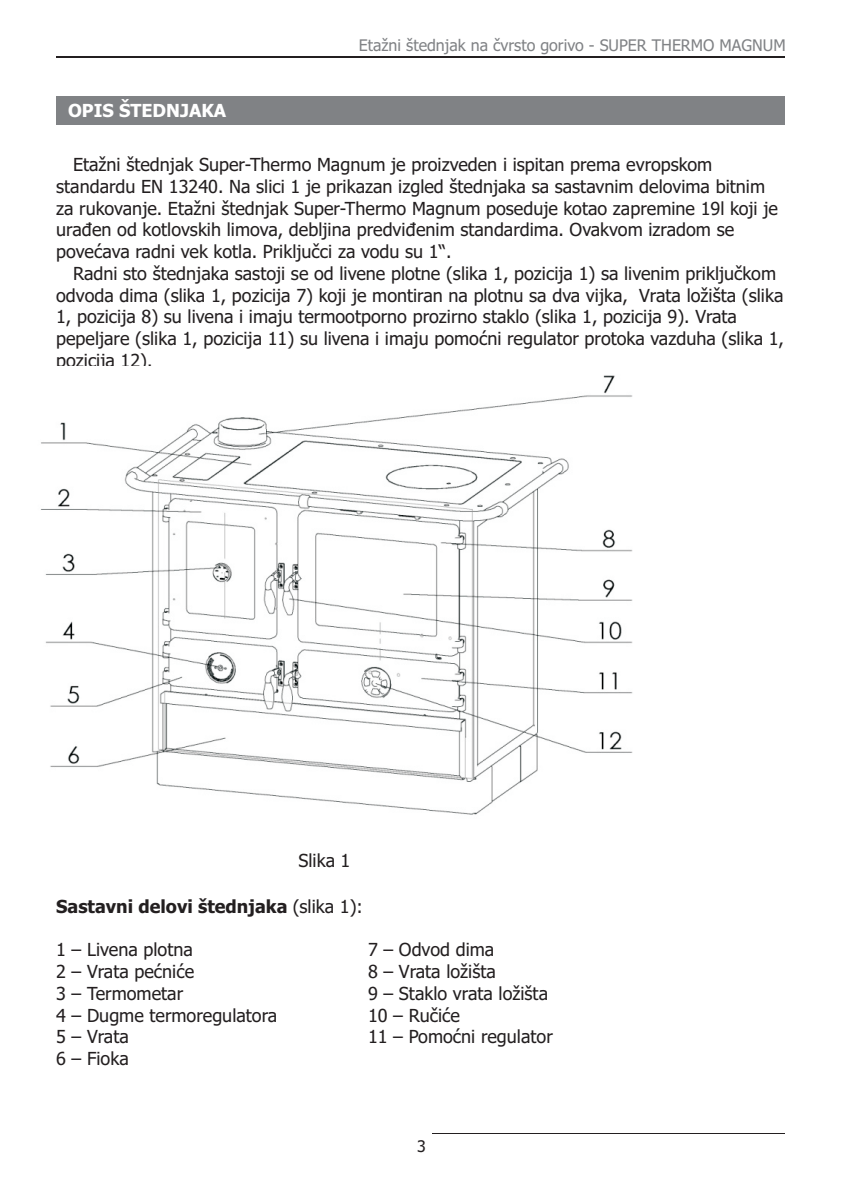
<style>
.page{position:relative;width:842px;height:1191px;background:#fff}
.page>*{position:absolute;margin:0;border:0;box-sizing:border-box;transform-origin:0 0}
.t1{font:18px/21.8px "Tahoma";color:#231f20}
.t2{font:700 18px "Tahoma";color:#231f20}
.t3{font:700 18px "Tahoma";color:#fff}
.t4{font:16px "Tahoma";color:#808285}
.t5{font:16px "Tahoma";color:#231f20}
.s1{font-weight:400}
</style>
<div class="page">
<div style="left:57px;top:96px;width:728px;height:29px;background:#808285"></div>
<hr style="left:57px;top:57px;width:728px;height:1px;background:#231f20">
<hr style="left:432px;top:1133px;width:353px;height:1px;background:#231f20">
<img style="left:40px;top:375px;width:593px;height:440px">
<p class="t4" style="left:359px;top:39px;width:428px">Etažni štednjak na èvrsto gorivo - SUPER THERMO MAGNUM</p>
<p class="t3" style="left:68px;top:103px;width:160px">OPIS ŠTEDNJAKA</p>
<p class="t1" style="left:56px;top:155px;width:723px;text-indent:17px">Etažni štednjak Super-Thermo Magnum je proizveden i ispitan prema evropskom standardu EN 13240. Na slici 1 je prikazan izgled štednjaka sa sastavnim delovima bitnim za rukovanje. Etažni štednjak Super-Thermo Magnum poseduje kotao zapremine 19l koji je uraðen od kotlovskih limova, debljina predviðenim standardima. Ovakvom izradom se poveæava radni vek kotla. Prikljuèci za vodu su 1“.</p>
<p class="t1" style="left:56px;top:264px;width:729px;text-indent:17px">Radni sto štednjaka sastoji se od livene plotne (slika 1, pozicija 1) sa livenim prikljuèkom odvoda dima (slika 1, pozicija 7) koji je montiran na plotnu sa dva vijka, Vrata ložišta (slika 1, pozicija 8) su livena i imaju termootporno prozirno staklo (slika 1, pozicija 9). Vrata pepeljare (slika 1, pozicija 11) su livena i imaju pomoæni regulator protoka vazduha (slika 1, pozicija 12).</p>
<p class="t1" style="left:298px;top:850px;width:53px">Slika 1</p>
<p class="t2" style="left:56px;top:899px;width:308px">Sastavni delovi štednjaka <span class="s1">(slika 1):</span></p>
<p class="t1" style="left:56px;top:940px;width:223px">1 Livena plotna<br>2 – Vrata peãnice<br>3 – Termometar<br>4 – Dugme termoregulatora<br>5 – Vrata<br>6 – Fioka</p>
<p class="t1" style="left:72px;top:940px;width:11px">–</p>
<p class="t1" style="left:368px;top:940px;width:186px">7 – Odvod dima<br>8 – Vrata ložišta<br>9 – Staklo vrata ložišta<br>10 – Ruèice<br>11 – Pomoãni regulator</p>
<p class="t5" style="left:417px;top:1139px;width:10px">3</p>
</div>
